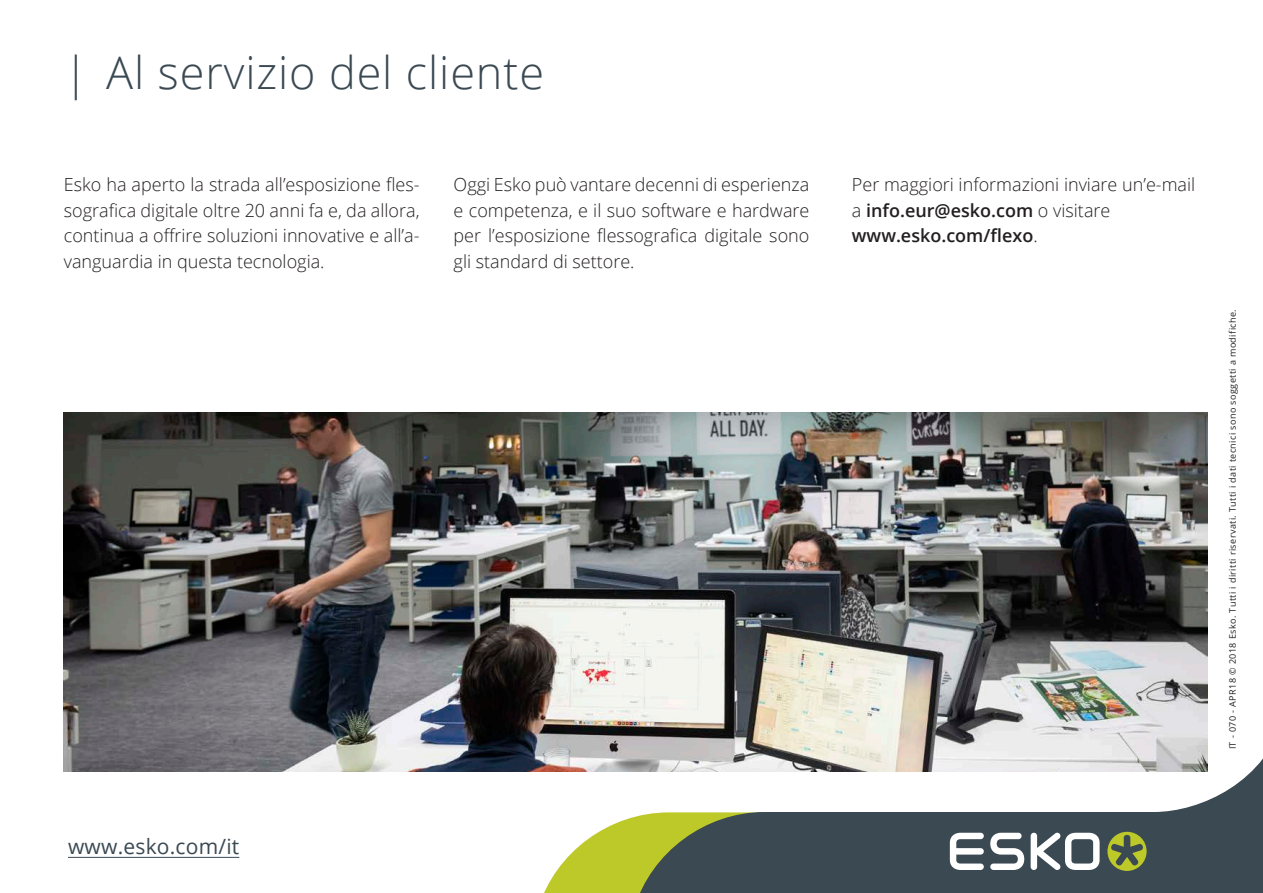
<style>
.page{position:relative;width:1263px;height:893px;background:#fff}
.page>*{position:absolute;margin:0;border:0;box-sizing:border-box;transform-origin:0 0}
.t1{font:300 45px "Open Sans";letter-spacing:.02em;color:#3b4953}
.Cover_body_white{font:21px "Open Sans";letter-spacing:.01em;color:#3b4953}
.Body_text_US{font:300 18px/25.5px "Open Sans";color:#231f20;text-align:justify}
.Copyright{font:9px "Open Sans";letter-spacing:.045em;color:#231f20}
.s1{font-weight:600}
</style>
<div class="page">
<img style="left:64px;top:412px;width:1144px;height:360px">
<svg style="left:544px;top:817px;width:90px;height:76px"></svg>
<svg style="left:634px;top:715px;width:629px;height:178px"></svg>
<svg style="left:1107px;top:832px;width:39px;height:39px;background:#7a873e"></svg>
<svg style="left:950px;top:833px;width:34px;height:37px"></svg>
<svg style="left:990px;top:833px;width:34px;height:37px"></svg>
<svg style="left:1031px;top:833px;width:68px;height:37px"></svg>
<hr style="left:68px;top:857px;width:171px;height:1px;background:#3b4953">
<p class="t1" style="left:64px;top:42px;width:482px">| Al servizio del cliente</p>
<p class="Body_text_US" style="left:64px;top:172px;width:357px">Esko ha aperto la strada all’esposizione fles&shy;sografica digitale oltre 20 anni fa e, da allora, continua a offrire soluzioni innovative e all’a&shy;vanguardia in questa tecnologia.</p>
<p class="Body_text_US" style="left:454px;top:172px;width:357px">Oggi Esko può vantare decenni di esperienza e competenza, e il suo software e hardware per l’esposizione flessografica digitale sono gli standard di settore.</p>
<p class="Cover_body_white" style="left:68px;top:832px;width:173px">www.esko.com/it</p>
<p class="Body_text_US" style="left:852px;top:172px;width:345px;text-align:left">Per maggiori informazioni inviare un’e-mail a <span class="s1">info.eur@esko.com</span> o visitare <span class="s1">www.esko.com/flexo</span>.</p>
<p class="Copyright" style="left:1226px;top:749px;width:442px;rotate:-90deg">IT - 070 - APR18 © 2018 Esko. Tutti i diritti riservati. Tutti i dati tecnici sono soggetti a modifiche.</p>
</div>
